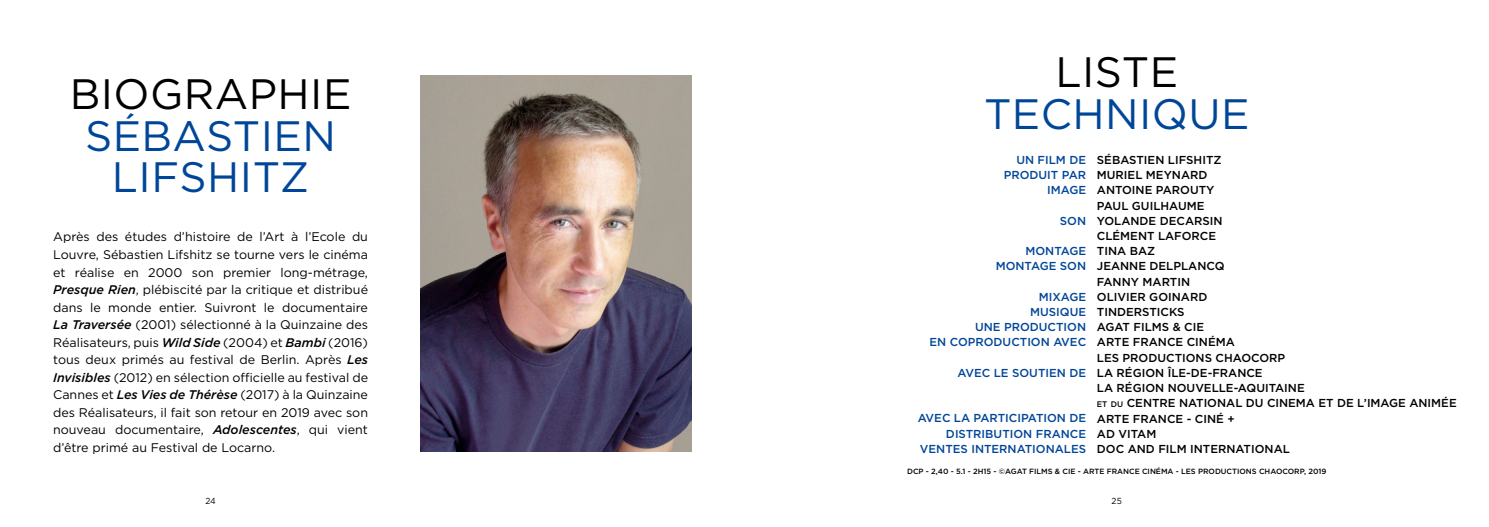
<style>
.page{position:relative;width:1489px;height:527px;background:#fff}
.page>*{position:absolute;margin:0;border:0;box-sizing:border-box;transform-origin:0 0}
.t1{font:42.38px/41.2px "Gotham";letter-spacing:.01em;color:#004698;text-align:center}
.t2{font:42.38px "Gotham";letter-spacing:.01em;color:#000}
.t3{font:12.5px/17.5px "Gotham";color:#000;text-align:justify}
.t4{font:500 11.5px/15.1px "Gotham";color:#000}
.t5{font:500 11.5px/15.1px "Gotham";color:#004698;text-align:right}
.t6{font:8.75px "Gotham";color:#000;scale:.95 1}
.t7{font:500 7.5px "Gotham";color:#000}
.s1{font-weight:500;font-style:italic}
.s2{font-size:8.12px}
</style>
<div class="page">
<img style="left:420px;top:75px;width:271px;height:376px">
<h1 class="t2" style="left:70px;top:67px;width:283px">BIOGRAPHIE</h1>
<h1 class="t1" style="left:85px;top:114px;width:252px">SÉBASTIEN<br>LIFSHITZ</h1>
<p class="t3" style="left:53px;top:228px;width:316px">Après des études d’histoire de l’Art à l’Ecole du Louvre, Sébastien Lifshitz se tourne vers le cinéma et réalise en 2000 son premier long-métrage, <span class="s1">Presque Rien</span>, plébiscité par la critique et distribué dans le monde entier. Suivront le documentaire <span class="s1">La Traversée</span> (2001) sélectionné à la Quinzaine des Réalisateurs, puis <span class="s1">Wild Side</span> (2004) et <span class="s1">Bambi</span> (2016) tous deux primés au festival de Berlin. Après <span class="s1">Les Invisibles</span> (2012) en sélection officielle au festival de Cannes et <span class="s1">Les Vies de Thérèse</span> (2017) à la Quinzaine des Réalisateurs, il fait son retour en 2019 avec son nouveau documentaire, <span class="s1">Adolescentes</span>, qui vient d’être primé au Festival de Locarno.</p>
<h1 class="t2" style="left:1055px;top:45px;width:124px">LISTE</h1>
<h1 class="t1" style="left:983px;top:92px;width:267px">TECHNIQUE</h1>
<p class="t4" style="left:1096px;top:152px;width:361px">SÉBASTIEN LIFSHITZ<br>MURIEL MEYNARD<br>ANTOINE PAROUTY<br>PAUL GUILHAUME<br>YOLANDE DECARSIN<br>CLÉMENT LAFORCE<br>TINA BAZ<br>JEANNE DELPLANCQ<br>FANNY MARTIN<br>OLIVIER GOINARD<br>TINDERSTICKS<br>AGAT FILMS &amp; CIE<br>ARTE FRANCE CINÉMA<br>LES PRODUCTIONS CHAOCORP<br>LA RÉGION ÎLE-DE-FRANCE<br>LA RÉGION NOUVELLE-AQUITAINE<br><span class="s2">et du</span> CENTRE NATIONAL DU CINEMA ET DE L’IMAGE ANIMÉE<br>ARTE FRANCE - CINÉ +<br>AD VITAM<br>DOC AND FILM INTERNATIONAL</p>
<p class="t7" style="left:907px;top:465px;width:421px">DCP - 2,40 - 5.1 - 2H15 - ©AGAT FILMS &amp; CIE - ARTE FRANCE CINÉMA - LES PRODUCTIONS CHAOCORP, 2019</p>
<p class="t5" style="left:1003px;top:152px;width:84px">UN FILM DE<br>PRODUIT PAR<br>IMAGE</p>
<p class="t5" style="left:1059px;top:213px;width:28px">SON</p>
<p class="t5" style="left:995px;top:243px;width:92px">MONTAGE<br>MONTAGE SON</p>
<p class="t5" style="left:929px;top:289px;width:158px">MIXAGE<br>MUSIQUE<br>UNE PRODUCTION<br>EN COPRODUCTION AVEC</p>
<p class="t5" style="left:957px;top:364px;width:130px">AVEC LE SOUTIEN DE</p>
<p class="t5" style="left:917px;top:410px;width:170px">AVEC LA PARTICIPATION DE<br>DISTRIBUTION FRANCE<br>VENTES INTERNATIONALES</p>
<p class="t6" style="left:205px;top:494px;width:13px">24</p>
<p class="t6" style="left:1111px;top:494px;width:12px">25</p>
</div>
